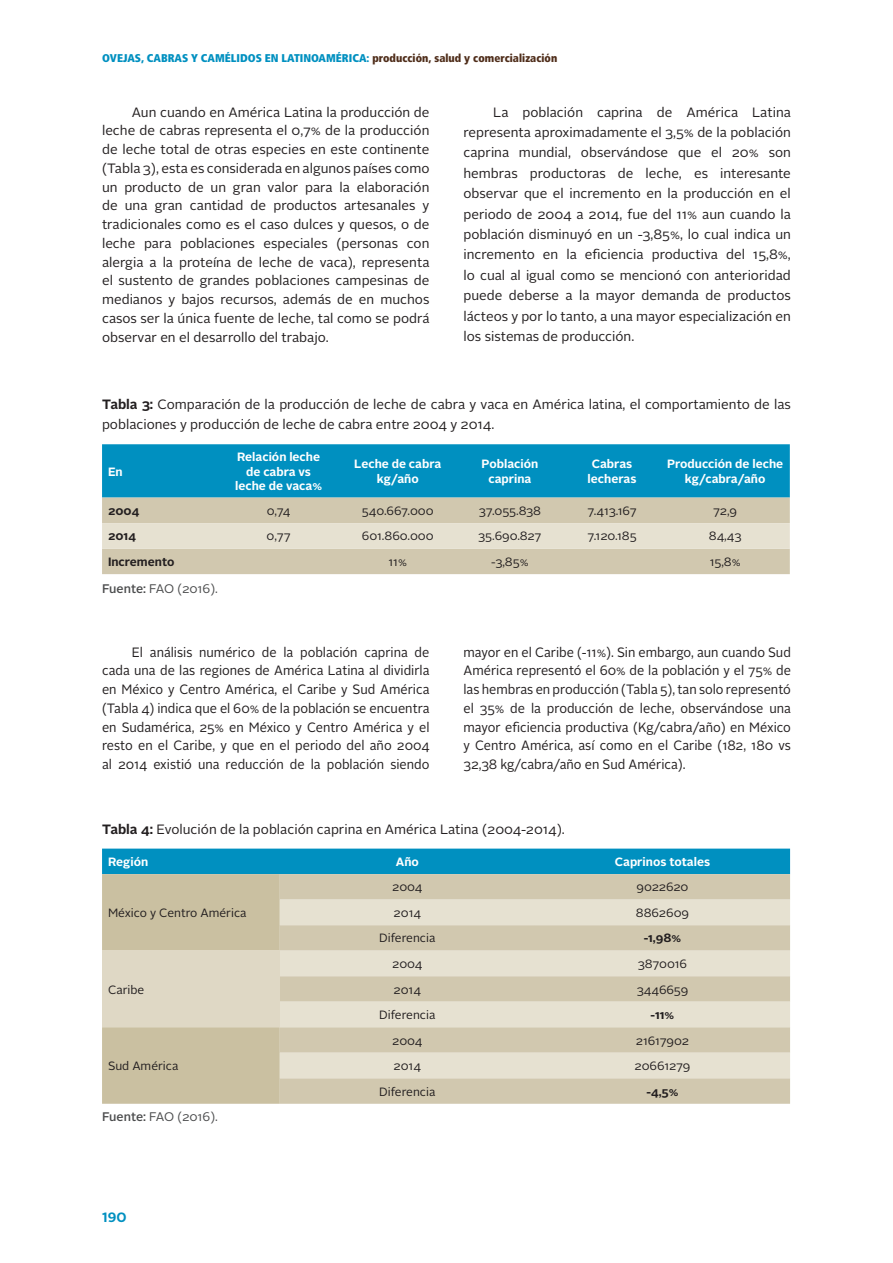
<style>
.page{position:relative;width:893px;height:1263px;background:#fff}
.page>*{position:absolute;margin:0;border:0;box-sizing:border-box;transform-origin:0 0}
.t1{font:13.5px/18.8px "Alright Sans";color:#231f20;text-align:justify}
.t2{font:13.5px/18.8px "Alright Sans";color:#231f20;text-align:justify;scale:.95 1}
.t3{font:700 13.5px "Alright Sans";color:#0090c0}
.t4{font:12.45px "Alright Sans";letter-spacing:-.01em;color:#4b4c4d}
.t5{font:12px "Alright Sans";color:#231f20}
.t6{font:700 12px/14.4px "Alright Sans";color:#fff;text-align:center}
.t7{font:700 12px "Alright Sans";color:#231f20}
.t8{font:11.25px "BVG Fett";letter-spacing:-.005em;color:#0090c0}
.s1{font-family:"BVG Pos Auf Fett";color:#4f2d1a}
.s2{font-weight:700}
.s3{font-weight:500}
</style>
<div class="page">
<div style="left:102px;top:444px;width:688px;height:54px;background:#0090c0"></div>
<div style="left:102px;top:498px;width:688px;height:76px;background:#d1c8af"></div>
<div style="left:102px;top:523px;width:688px;height:26px;background:#e6e1d1"></div>
<svg style="left:102px;top:849px;width:688px;height:255px;background:#7cadad"></svg>
<div style="left:280px;top:874px;width:510px;height:230px;background:#d1c8af"></div>
<svg style="left:280px;top:900px;width:510px;height:178px;background:#ddd6c2"></svg>
<div style="left:102px;top:951px;width:178px;height:76px;background:#dfd8c5"></div>
<p class="t8" style="left:102px;top:51px;width:457px">OVEJAS, CABRAS Y CAMÉLIDOS EN LATINOAMÉRICA: <span class="s1">producción, salud y comercialización</span></p>
<p class="t1" style="left:102px;top:103px;width:329px;text-indent:30px">Aun cuando en América Latina la producción de leche de cabras representa el 0,7% de la producción de leche total de otras especies en este continente (Tabla 3), esta es considerada en algunos países como un producto de un gran valor para la elaboración de una gran cantidad de productos artesanales y tradicionales como es el caso dulces y quesos, o de leche para poblaciones especiales (personas con alergia a la proteína de leche de vaca), representa el sustento de grandes poblaciones campesinas de medianos y bajos recursos, además de en muchos casos ser la única fuente de leche, tal como se podrá observar en el desarrollo del trabajo.</p>
<p class="t1" style="left:463px;top:102px;width:329px;line-height:20.4px;text-indent:30px">La población caprina de América Latina representa aproximadamente el 3,5% de la población caprina mundial, observándose que el 20% son hembras productoras de leche, es interesante observar que el incremento en la producción en el periodo de 2004 a 2014, fue del 11% aun cuando la población disminuyó en un -3,85%, lo cual indica un incremento en la eficiencia productiva del 15,8%, lo cual al igual como se mencionó con anterioridad puede deberse a la mayor demanda de productos lácteos y por lo tanto, a una mayor especialización en los sistemas de producción.</p>
<p class="t1" style="left:102px;top:395px;width:690px;line-height:19.6px"><span class="s2">Tabla 3:</span> Comparación de la producción de leche de cabra y vaca en América latina, el comportamiento de las poblaciones y producción de leche de cabra entre 2004 y 2014.</p>
<p class="t6" style="left:108px;top:464px;width:16px">En</p>
<p class="t6" style="left:235px;top:450px;width:88px">Relación leche de cabra vs leche de vaca%</p>
<p class="t6" style="left:354px;top:457px;width:89px">Leche de cabra kg/año</p>
<p class="t6" style="left:482px;top:457px;width:58px">Población caprina</p>
<p class="t6" style="left:588px;top:457px;width:50px">Cabras lecheras</p>
<p class="t6" style="left:667px;top:457px;width:117px">Producción de leche kg/cabra/año</p>
<p class="t7" style="left:108px;top:502px;width:33px">2004</p>
<p class="t5" style="left:267px;top:503px;width:25px">0,74</p>
<p class="t5" style="left:362px;top:503px;width:73px">540.667.000</p>
<p class="t5" style="left:479px;top:503px;width:64px">37.055.838</p>
<p class="t5" style="left:587px;top:503px;width:51px">7.413.167</p>
<p class="t5" style="left:713px;top:503px;width:25px">72,9</p>
<p class="t7" style="left:108px;top:528px;width:30px">2014</p>
<p class="t5" style="left:267px;top:528px;width:25px">0,77</p>
<p class="t5" style="left:362px;top:528px;width:73px">601.860.000</p>
<p class="t5" style="left:478px;top:528px;width:65px">35.690.827</p>
<p class="t5" style="left:587px;top:528px;width:51px">7.120.185</p>
<p class="t5" style="left:709px;top:528px;width:34px">84,43</p>
<p class="t7" style="left:108px;top:553px;width:68px">Incremento</p>
<p class="t5" style="left:389px;top:554px;width:20px">11%</p>
<p class="t5" style="left:491px;top:554px;width:39px">-3,85%</p>
<p class="t5" style="left:710px;top:554px;width:33px">15,8%</p>
<p class="t4" style="left:102px;top:580px;width:117px"><span class="s3">Fuente:</span> FAO (2016).</p>
<p class="t2" style="left:102px;top:643px;width:346px;text-indent:30px">El análisis numérico de la población caprina de cada una de las regiones de América Latina al dividirla en México y Centro América, el Caribe y Sud América (Tabla 4) indica que el 60% de la población se encuentra en Sudamérica, 25% en México y Centro América y el resto en el Caribe, y que en el periodo del año 2004 al 2014 existió una reducción de la población siendo</p>
<p class="t2" style="left:463px;top:643px;width:346px">mayor en el Caribe (-11%). Sin embargo, aun cuando Sud América representó el 60% de la población y el 75% de las hembras en producción (Tabla 5), tan solo representó el 35% de la producción de leche, observándose una mayor eficiencia productiva (Kg/cabra/año) en México y Centro América, así como en el Caribe (182, 180 vs 32,38 kg/cabra/año en Sud América).</p>
<p class="t1" style="left:102px;top:820px;width:464px"><span class="s2">Tabla 4:</span> Evolución de la población caprina en América Latina (2004-2014).</p>
<p class="t6" style="left:108px;top:854px;width:42px">Región</p>
<p class="t6" style="left:396px;top:854px;width:25px">Año</p>
<p class="t6" style="left:615px;top:854px;width:97px">Caprinos totales</p>
<p class="t5" style="left:108px;top:905px;width:140px">México y Centro América</p>
<p class="t5" style="left:392px;top:879px;width:32px">2004</p>
<p class="t5" style="left:636px;top:879px;width:54px">9022620</p>
<p class="t5" style="left:394px;top:905px;width:29px">2014</p>
<p class="t5" style="left:636px;top:905px;width:55px">8862609</p>
<p class="t5" style="left:379px;top:930px;width:58px">Diferencia</p>
<p class="t7" style="left:644px;top:930px;width:39px">-1,98%</p>
<p class="t5" style="left:108px;top:981px;width:38px">Caribe</p>
<p class="t5" style="left:108px;top:1058px;width:72px">Sud América</p>
<p class="t4" style="left:102px;top:1108px;width:117px"><span class="s3">Fuente:</span> FAO (2016).</p>
<p class="t3" style="left:102px;top:1208px;width:26px">190</p>
<p class="t5" style="left:392px;top:956px;width:32px">2004</p>
<p class="t5" style="left:638px;top:956px;width:51px">3870016</p>
<p class="t5" style="left:394px;top:981px;width:29px">2014</p>
<p class="t5" style="left:637px;top:981px;width:53px">3446659</p>
<p class="t5" style="left:379px;top:1007px;width:58px">Diferencia</p>
<p class="t7" style="left:651px;top:1006px;width:25px">-11%</p>
<p class="t5" style="left:392px;top:1032px;width:32px">2004</p>
<p class="t5" style="left:636px;top:1032px;width:55px">21617902</p>
<p class="t5" style="left:394px;top:1058px;width:29px">2014</p>
<p class="t5" style="left:634px;top:1058px;width:57px">20661279</p>
<p class="t5" style="left:379px;top:1083px;width:58px">Diferencia</p>
<p class="t7" style="left:646px;top:1083px;width:34px">-4,5%</p>
</div>
